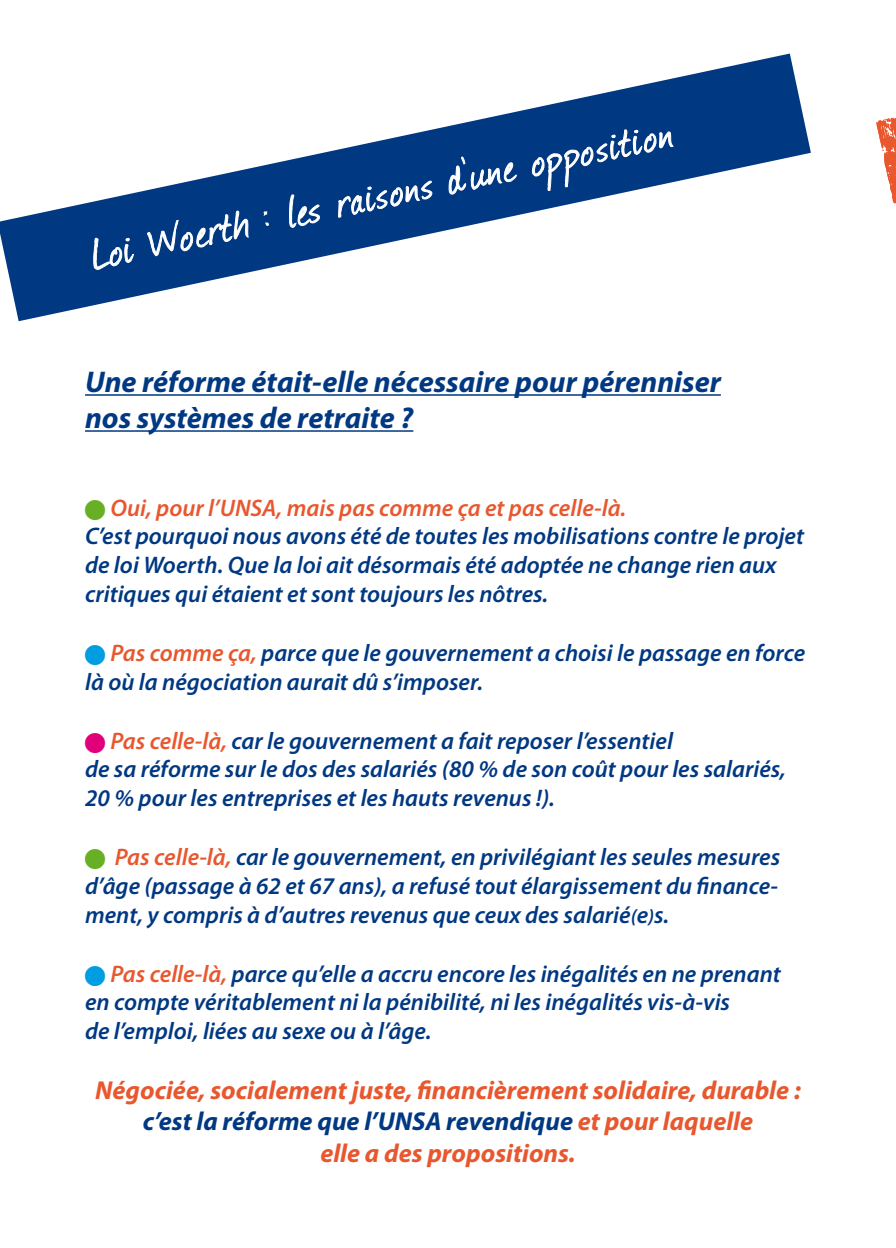
<style>
.page{position:relative;width:896px;height:1248px;background:#fff}
.page>*{position:absolute;margin:0;border:0;box-sizing:border-box;transform-origin:0 0}
.t1{font:52px "Journal";color:#fff}
.t2{font:italic 700 30px/36px "Myriad Pro";color:#003882}
.t3{font:italic 700 26px/31.2px "Myriad Pro";color:#e8572e;text-align:center}
.t4{font:italic 600 24px/28.8px "Myriad Pro";color:#003882}
.s1{color:#67af24}
.s2{color:#e8572e}
.s3{color:#009ee0}
.s4{color:#e2007a}
.s5{font-size:20px}
.s6{color:#003882}
</style>
<div class="page">
<svg style="left:0;top:54px;width:811px;height:267px"></svg>
<hr style="left:85px;top:394px;width:636px;height:2px;background:#003882">
<hr style="left:85px;top:430px;width:328px;height:2px;background:#003882">
<svg style="left:93px;top:225px;width:42px;height:45px;background:#215192"></svg>
<svg style="left:146px;top:210px;width:103px;height:50px;background:#1f5091"></svg>
<svg style="left:263px;top:203px;width:7px;height:24px"></svg>
<svg style="left:288px;top:194px;width:32px;height:35px"></svg>
<svg style="left:337px;top:170px;width:96px;height:48px;background:#1e4f90"></svg>
<svg style="left:448px;top:156px;width:69px;height:64px;background:#1a4c8e"></svg>
<svg style="left:531px;top:116px;width:144px;height:93px;background:#305d99"></svg>
<h1 class="t1" style="left:83px;top:220px;width:595px;rotate:-12deg">Loi Woerth : les raisons d’une opposition</h1>
<p class="t2" style="left:85px;top:364px;width:637px">Une réforme était-elle nécessaire pour pérenniser nos systèmes de retraite ?</p>
<p class="t4" style="left:85px;top:493px;width:720px"><span class="s1">■</span> <span class="s2">Oui, pour l’UNSA, mais pas comme ça et pas celle-là.<br></span>C’est pourquoi nous avons été de toutes les mobilisations contre le projet de loi Woerth. Que la loi ait désormais été adoptée ne change rien aux critiques qui étaient et sont toujours les nôtres.</p>
<p class="t4" style="left:85px;top:639px;width:722px"><span class="s3">■</span> <span class="s2">Pas comme ça,</span> parce que le gouvernement a choisi le passage en force là où la négociation aurait dû s’imposer.</p>
<p class="t4" style="left:85px;top:726px;width:702px"><span class="s4">■</span> <span class="s2">Pas celle-là,</span> car le gouvernement a fait reposer l’essentiel<br>de sa réforme sur le dos des salariés (80 % de son coût pour les salariés,<br>20 % pour les entreprises et les hauts revenus !).</p>
<p class="t4" style="left:85px;top:843px;width:697px;text-align:justify"><span class="s1">■</span> <span class="s2">Pas celle-là,</span> car le gouvernement, en privilégiant les seules mesures d’âge (passage à 62 et 67 ans), a refusé tout élargissement du finance&shy;ment, y compris à d’autres revenus que ceux des salarié<span class="s5">(</span>e<span class="s5">)</span>s.</p>
<p class="t4" style="left:85px;top:959px;width:697px"><span class="s3">■</span> <span class="s2">Pas celle-là,</span> parce qu’elle a accru encore les inégalités en ne prenant en compte véritablement ni la pénibilité, ni les inégalités vis-à-vis<br>de l’emploi, liées au sexe ou à l’âge.</p>
<p class="t3" style="left:95px;top:1075px;width:707px">Négociée, socialement juste, financièrement solidaire, durable : <span class="s6">c’est la réforme que l’UNSA revendique</span> et pour laquelle<br>elle a des propositions.</p>
</div>
